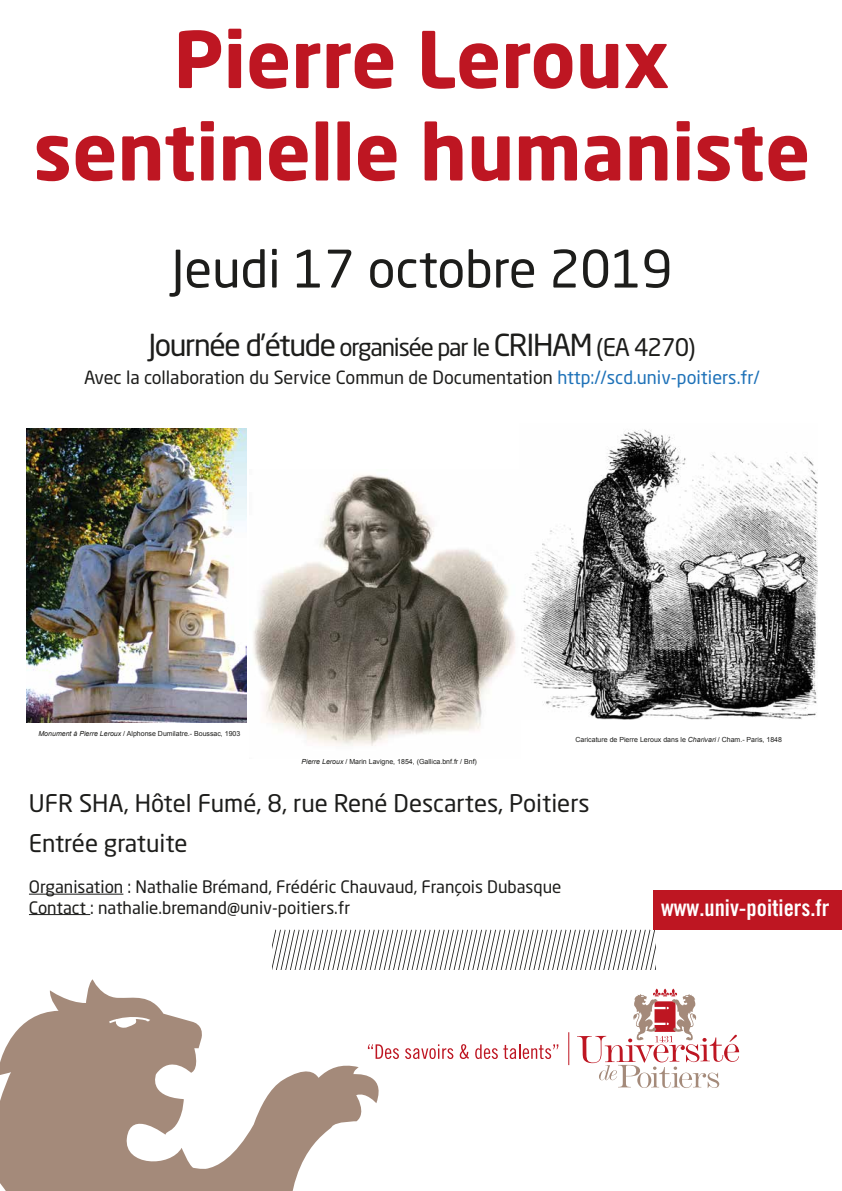
<style>
.page{position:relative;width:842px;height:1191px;background:#fff}
.page>*{position:absolute;margin:0;border:0;box-sizing:border-box;transform-origin:0 0}
.t1{font:700 77px/92.4px "Neo Sans Std";color:#be1622;text-align:center}
.t2{font:51px "Neo Sans Std";color:#1d1d1b}
.t3{font:24px/40px "Neo Sans Std";color:#1d1d1b}
.t4{font:24px "Neo Sans Std";letter-spacing:-.045em;color:#1d1d1b}
.t5{font:23px "Trade Gothic Bold Cond Twenty";color:#fff}
.t6{font:18px "Neo Sans Std";color:#1d1d1b}
.t7{font:17px/20.4px "Neo Sans Std";color:#1d1d1b}
.t8{font:7px "Arial";color:#1d1d1b}
.s1{font-size:30px}
.s2{color:#1d71b8}
.s3{font-style:italic}
</style>
<div class="page">
<img style="left:521px;top:429px;width:296px;height:290px">
<svg style="left:577px;top:988px;width:162px;height:100px"></svg>
<svg style="left:272px;top:929px;width:383px;height:40px"></svg>
<svg style="left:381px;top:1045px;width:18px;height:14px"></svg>
<svg style="left:405px;top:1044px;width:48px;height:15px"></svg>
<svg style="left:460px;top:1044px;width:9px;height:15px"></svg>
<svg style="left:475px;top:1044px;width:83px;height:15px"></svg>
<hr style="left:568px;top:1032px;width:1px;height:33px;background:#be1622">
<svg style="left:0;top:979px;width:381px;height:212px;fill:#a48a7a"></svg>
<svg style="left:107px;top:1013px;width:47px;height:16px"></svg>
<div style="left:653px;top:890px;width:189px;height:39px;background:#be1622"></div>
<img style="left:253px;top:475px;width:262px;height:271px">
<img style="left:27px;top:429px;width:220px;height:293px">
<hr style="left:29px;top:893px;width:94px;height:1px;background:#1d1d1b">
<hr style="left:29px;top:914px;width:61px;height:1px;background:#1d1d1b">
<h1 class="t1" style="left:33px;top:11px;width:778px">Pierre Leroux sentinelle humaniste</h1>
<h2 class="t2" style="left:171px;top:237px;width:503px">Jeudi 17 octobre 2019</h2>
<h3 class="t4" style="left:148px;top:332px;width:549px"><span class="s1">Journée d’étude</span> organisée par le <span class="s1">CRIHAM</span> (EA 4270)</h3>
<h3 class="t6" style="left:84px;top:366px;width:677px">Avec la collaboration du Service Commun de Documentation <span class="s2">http://scd.univ-poitiers.fr/</span></h3>
<p class="t8" style="left:38px;top:728px;width:203px"><span class="s3">Monument à Pierre Leroux</span> / Alphonse Dumilatre.- Boussac, 1903</p>
<p class="t8" style="left:301px;top:757px;width:177px"><span class="s3">Pierre Leroux</span> / Marin Lavigne, 1854, (Gallica.bnf.fr / Bnf)</p>
<p class="t8" style="left:575px;top:734px;width:208px">Caricature de Pierre Leroux dans le <span class="s3">Charivari</span> / Cham.- Paris, 1848</p>
<h3 class="t3" style="left:29px;top:783px;width:562px">UFR SHA, Hôtel Fumé, 8, rue René Descartes, Poitiers<br>Entrée gratuite</h3>
<h3 class="t7" style="left:29px;top:876px;width:534px">Organisation : Nathalie Brémand, Frédéric Chauvaud, François Dubasque<br>Contact : nathalie.bremand@univ-poitiers.fr</h3>
<h3 class="t5" style="left:661px;top:894px;width:170px">www.univ-poitiers.fr</h3>
</div>
